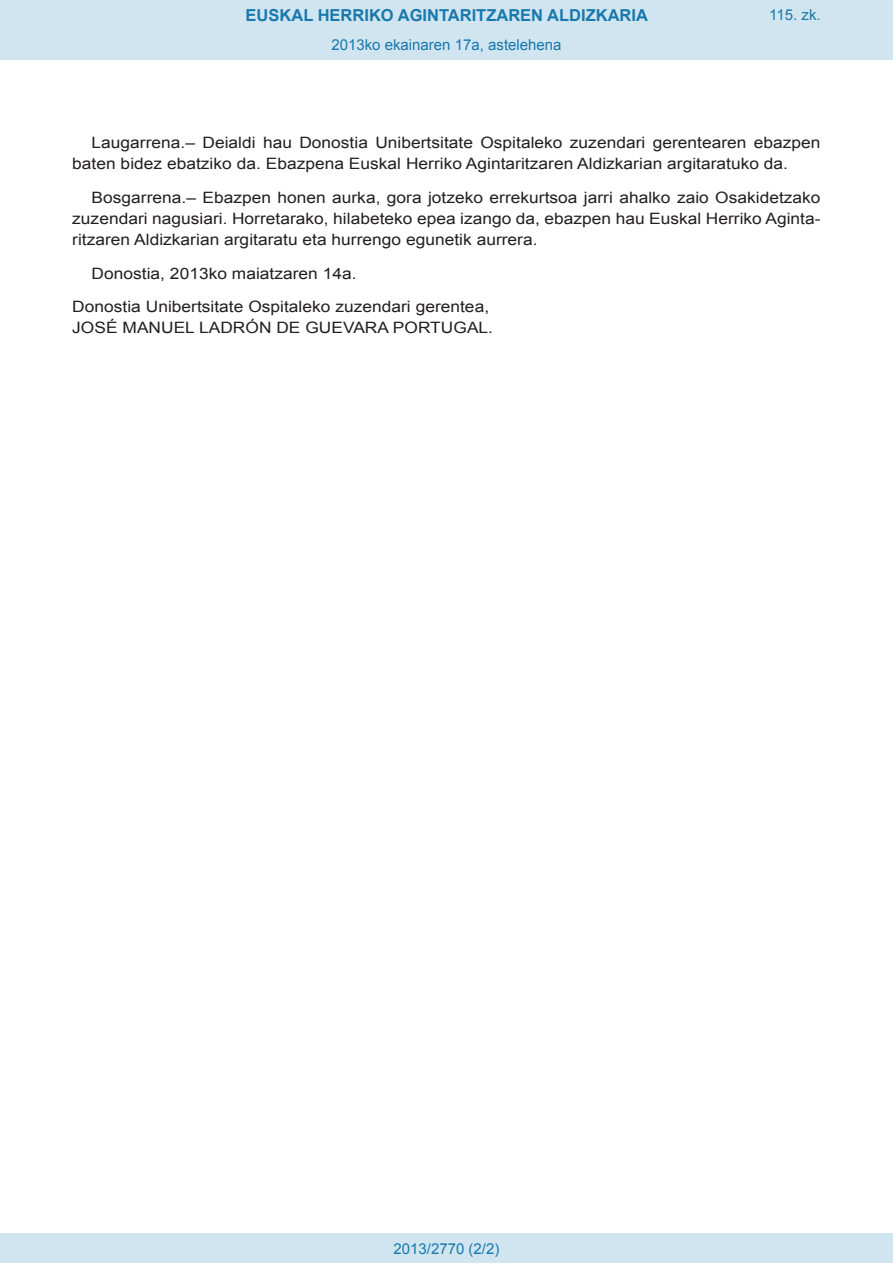
<style>
.page{position:relative;width:893px;height:1263px;background:#fff}
.page>*{position:absolute;margin:0;border:0;box-sizing:border-box;transform-origin:0 0}
.t1{font:700 16.5px "Arial";color:#1879ad}
.BOPVDetalle{font:15.6px/21px "Arial";color:#231f20;scale:1.11 1}
.BOPVFirmaPuesto{font:15.6px "Arial";color:#231f20;scale:1.11 1}
.BOPVFirmaNombre{font:15.6px "Arial";color:#231f20;scale:1.11 1}
.BOPVFirmaLugFec{font:15.6px "Arial";color:#231f20;scale:1.11 1}
.Paginacion_Centro{font:15px "Arial";color:#1879ad}
</style>
<div class="page">
<div style="left:0;top:0;width:893px;height:60px;background:#d0e5f0"></div>
<div style="left:0;top:1233px;width:893px;height:30px;background:#d0e5f0"></div>
<p class="t1" style="left:246px;top:4px;width:404px">EUSKAL HERRIKO AGINTARITZAREN ALDIZKARIA</p>
<p class="Paginacion_Centro" style="left:331px;top:35px;width:232px">2013ko ekainaren 17a, astelehena</p>
<p class="Paginacion_Centro" style="left:769px;top:5px;width:53px">115. zk.</p>
<p class="BOPVDetalle" style="left:72px;top:132px;width:676px;text-indent:19px">Laugarrena.– Deialdi hau Donostia Unibertsitate Ospitaleko zuzendari gerentearen ebazpen baten bidez ebatziko da. Ebazpena Euskal Herriko Agintaritzaren Aldizkarian argitaratuko da.</p>
<p class="BOPVDetalle" style="left:72px;top:187px;width:676px;text-align:justify;text-indent:19px">Bosgarrena.– Ebazpen honen aurka, gora jotzeko errekurtsoa jarri ahalko zaio Osakidetzako zuzendari nagusiari. Horretarako, hilabeteko epea izango da, ebazpen hau Euskal Herriko Aginta&shy;ritzaren Aldizkarian argitaratu eta hurrengo egunetik aurrera.</p>
<p class="BOPVFirmaLugFec" style="left:92px;top:263px;width:240px">Donostia, 2013ko maiatzaren 14a.</p>
<p class="BOPVFirmaPuesto" style="left:72px;top:297px;width:377px">Donostia Unibertsitate Ospitaleko zuzendari gerentea,</p>
<p class="BOPVFirmaNombre" style="left:72px;top:318px;width:381px">JOSÉ MANUEL LADRÓN DE GUEVARA PORTUGAL.</p>
<p class="Paginacion_Centro" style="left:393px;top:1238px;width:107px">2013/2770 (2/2)</p>
</div>
